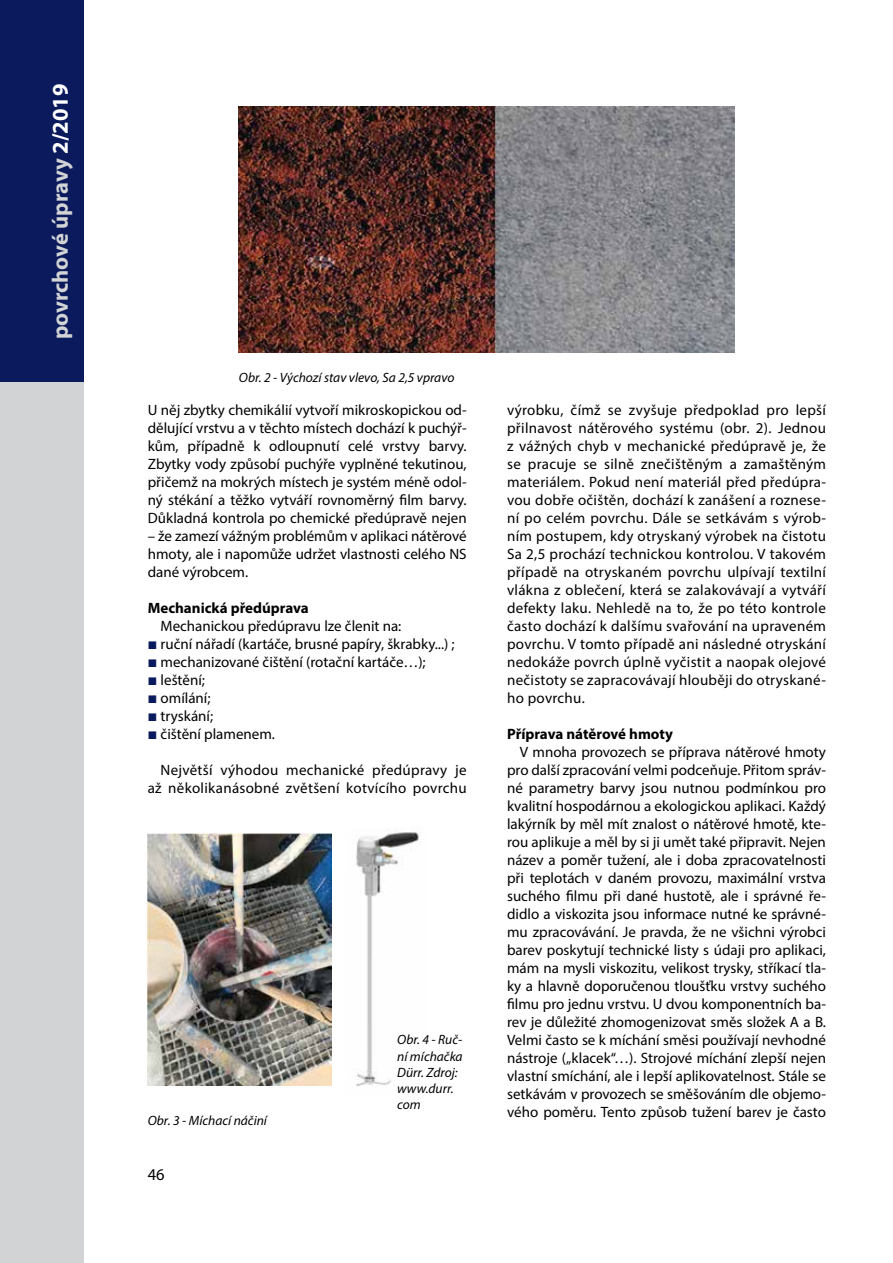
<style>
.page{position:relative;width:893px;height:1263px;background:#fff}
.page>*{position:absolute;margin:0;border:0;box-sizing:border-box;transform-origin:0 0}
.t1{font:700 22.5px "Myriad Pro";color:#d1d3d4}
.t2{font:16.5px "Myriad Pro";color:#000}
.t3{font:15px/18px "Myriad Pro";color:#000;text-align:justify}
.t4{font:15px/18px "Myriad Pro";letter-spacing:.02em;color:#000;text-align:right}
.t5{font:700 15px "Myriad Pro";color:#000}
.t6{font:italic 13.5px/16.2px "Myriad Pro";color:#000}
.s1{color:#fff}
</style>
<div class="page">
<div style="left:0;top:0;width:84px;height:382px;background:#0a1a5d"></div>
<div style="left:0;top:382px;width:84px;height:881px;background:#d1d3d4"></div>
<img style="left:239px;top:106px;width:496px;height:246px">
<img style="left:148px;top:833px;width:183px;height:253px">
<img style="left:354px;top:829px;width:65px;height:258px">
<h1 class="t1" style="left:46px;top:339px;width:257px;rotate:-90deg">povrchové úpravy <span class="s1">2/2019</span></h1>
<p class="t6" style="left:239px;top:369px;width:217px">Obr. 2 - Výchozí stav vlevo, Sa 2,5 vpravo</p>
<p class="t3" style="left:148px;top:400px;width:320px">U něj zbytky chemikálií vytvoří mikroskopickou od&shy;dělující vrstvu a v těchto místech dochází k puchýř&shy;kům, případně k odloupnutí celé vrstvy barvy.<br>Zbytky vody způsobí puchýře vyplněné tekutinou, přičemž na mokrých místech je systém méně odol&shy;ný stékání a těžko vytváří rovnoměrný film barvy.<br>Důkladná kontrola po chemické předúpravě nejen</p>
<p class="t3" style="left:148px;top:526px;width:320px">– že zamezí vážným problémům v aplikaci nátěrové hmoty, ale i napomůže udržet vlastnosti celého NS dané výrobcem.</p>
<p class="t5" style="left:148px;top:598px;width:163px">Mechanická předúprava</p>
<p class="t3" style="left:161px;top:616px;width:296px;text-align:left">Mechanickou předúpravu lze členit na:<br>ruční nářadí (kartáče, brusné papíry, škrabky...) ; mechanizované čištění (rotační kartáče…); leštění;<br>omílání;<br>tryskání;<br>čištění plamenem.</p>
<p class="t4" style="left:148px;top:760px;width:320px">Největší výhodou mechanické předúpravy je až několikanásobné zvětšení kotvícího povrchu</p>
<p class="t6" style="left:148px;top:1112px;width:121px">Obr. 3 - Míchací náčiní</p>
<p class="t2" style="left:148px;top:1164px;width:18px">46</p>
<p class="t6" style="left:397px;top:1032px;width:67px">Obr. 4 - Ruč&shy;ní míchačka<br>Dürr. Zdroj: www.durr. com</p>
<p class="t3" style="left:507px;top:400px;width:320px">výrobku, čímž se zvyšuje předpoklad pro lepší přilnavost nátěrového systému (obr. 2). Jednou z vážných chyb v mechanické předúpravě je, že se pracuje se silně znečištěným a zamaštěným materiálem. Pokud není materiál před předúpra&shy;vou dobře očištěn, dochází k zanášení a roznese&shy;ní po celém povrchu. Dále se setkávám s výrob&shy;ním postupem, kdy otryskaný výrobek na čistotu Sa 2,5 prochází technickou kontrolou. V takovém případě na otryskaném povrchu ulpívají textilní vlákna z oblečení, která se zalakovávají a vytváří defekty laku. Nehledě na to, že po této kontrole často dochází k dalšímu svařování na upraveném povrchu. V tomto případě ani následné otryskání nedokáže povrch úplně vyčistit a naopak olejové nečistoty se zapracovávají hlouběji do otryskané&shy;ho povrchu.</p>
<p class="t5" style="left:507px;top:724px;width:167px">Příprava nátěrové hmoty</p>
<p class="t3" style="left:507px;top:742px;width:320px;text-indent:13px">V mnoha provozech se příprava nátěrové hmoty pro další zpracování velmi podceňuje. Přitom správ&shy;né parametry barvy jsou nutnou podmínkou pro kvalitní hospodárnou a ekologickou aplikaci. Každý lakýrník by měl mít znalost o nátěrové hmotě, kte&shy;rou aplikuje a měl by si ji umět také připravit. Nejen název a poměr tužení, ale i doba zpracovatelnosti při teplotách v daném provozu, maximální vrstva suchého filmu při dané hustotě, ale i správné ře&shy;didlo a viskozita jsou informace nutné ke správné&shy;mu zpracovávání. Je pravda, že ne všichni výrobci barev poskytují technické listy s údaji pro aplikaci, mám na mysli viskozitu, velikost trysky, stříkací tla&shy;ky a hlavně doporučenou tloušťku vrstvy suchého filmu pro jednu vrstvu. U dvou komponentních ba&shy;rev je důležité zhomogenizovat směs složek A a B.<br>Velmi často se k míchání směsi používají nevhodné nástroje („klacek“…). Strojové míchání zlepší nejen vlastní smíchání, ale i lepší aplikovatelnost. Stále se setkávám v provozech se směšováním dle objemo&shy;vého poměru. Tento způsob tužení barev je často</p>
</div>
